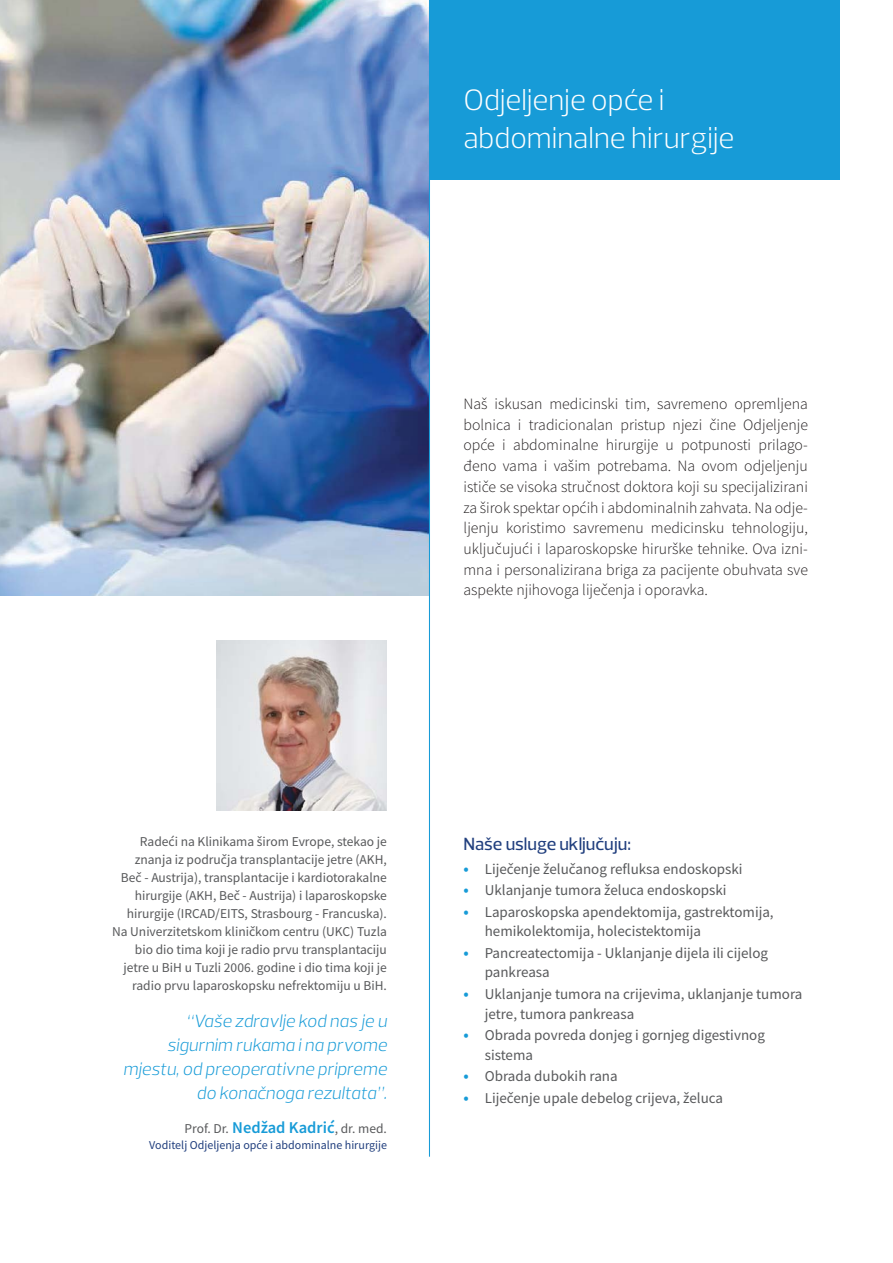
<style>
.page{position:relative;width:893px;height:1263px;background:#fff}
.page>*{position:absolute;margin:0;border:0;box-sizing:border-box;transform-origin:0 0}
.t1{font:300 30px/37.5px "Prelo";color:#fff}
.t2{font:italic 300 18px/24px "Prelo";color:#179bd7;text-align:right}
.t3{font:500 18px "Prelo";color:#213f7e}
.t4{font:300 15.75px/20.7px "Source Sans Pro";color:#231f20;text-align:justify}
.t5{font:15px/19.5px "Source Sans Pro";color:#58595b}
.t6{font:13.5px/18px "Source Sans Pro";color:#58595b;text-align:right}
.t7{font:12px "Source Sans Pro";color:#213f7e}
.s1{font-weight:600;font-size:16.5px;color:#179bd7}
</style>
<div class="page">
<div style="left:368px;top:0;width:472px;height:180px;background:#179bd7"></div>
<img style="left:217px;top:641px;width:170px;height:170px">
<img style="left:0;top:0;width:429px;height:595px">
<hr style="left:429px;top:0;width:1px;height:1157px;background:#179bd7">
<h1 class="t1" style="left:463px;top:81px;width:272px">Odjeljenje opće i abdominalne hirurgije</h1>
<p class="t4" style="left:463px;top:393px;width:346px">Naš iskusan medicinski tim, savremeno opremljena bolnica i tradicionalan pristup njezi čine Odjeljenje opće i abdominalne hirurgije u potpunosti prilago&shy;đeno vama i vašim potrebama. Na ovom odjeljenju ističe se visoka stručnost doktora koji su specijalizirani za širok spektar općih i abdominalnih zahvata. Na odje&shy;ljenju koristimo savremenu medicinsku tehnologiju, uključujući i laparoskopske hirurške tehnike. Ova izni&shy;mna i personalizirana briga za pacijente obuhvata sve aspekte njihovoga liječenja i oporavka.</p>
<p class="t6" style="left:112px;top:833px;width:276px">Radeći na Klinikama širom Evrope, stekao je znanja iz područja transplantacije jetre (AKH, Beč - Austrija), transplantacije i kardiotorakalne hirurgije (AKH, Beč - Austrija) i laparoskopske hirurgije (IRCAD/EITS, Strasbourg - Francuska).<br>Na Univerzitetskom kliničkom centru (UKC) Tuzla bio dio tima koji je radio prvu transplantaciju jetre u BiH u Tuzli 2006. godine i dio tima koji je radio prvu laparoskopsku nefrektomiju u BiH.</p>
<p class="t2" style="left:123px;top:1009px;width:265px">“Vaše zdravlje kod nas je u sigurnim rukama i na prvome mjestu, od preoperativne pripreme do konačnoga rezultata”.</p>
<p class="t6" style="left:185px;top:1119px;width:204px">Prof. Dr. <span class="s1">Nedžad Kadrić</span>, dr. med.</p>
<p class="t7" style="left:149px;top:1138px;width:239px">Voditelj Odjeljenja opće i abdominalne hirurgije</p>
<p class="t3" style="left:463px;top:832px;width:169px">Naše usluge uključuju:</p>
<p class="t5" style="left:463px;top:859px;width:281px"><span class="s1">•</span> Liječenje želučanog refluksa endoskopski</p>
<p class="t5" style="left:463px;top:880px;width:265px"><span class="s1">•</span> Uklanjanje tumora želuca endoskopski</p>
<p class="t5" style="left:485px;top:902px;width:290px;text-indent:-21px"><span class="s1">•</span> Laparoskopska apendektomija, gastrektomija, hemikolektomija, holecistektomija</p>
<p class="t5" style="left:485px;top:943px;width:285px;text-indent:-21px"><span class="s1">•</span> Pancreatectomija - Uklanjanje dijela ili cijelog pankreasa</p>
<p class="t5" style="left:485px;top:984px;width:319px;text-indent:-21px"><span class="s1">•</span> Uklanjanje tumora na crijevima, uklanjanje tumora jetre, tumora pankreasa</p>
<p class="t5" style="left:485px;top:1025px;width:282px;text-indent:-21px"><span class="s1">•</span> Obrada povreda donjeg i gornjeg digestivnog sistema</p>
<p class="t5" style="left:463px;top:1066px;width:156px"><span class="s1">•</span> Obrada dubokih rana</p>
<p class="t5" style="left:463px;top:1088px;width:261px"><span class="s1">•</span> Liječenje upale debelog crijeva, želuca</p>
</div>
